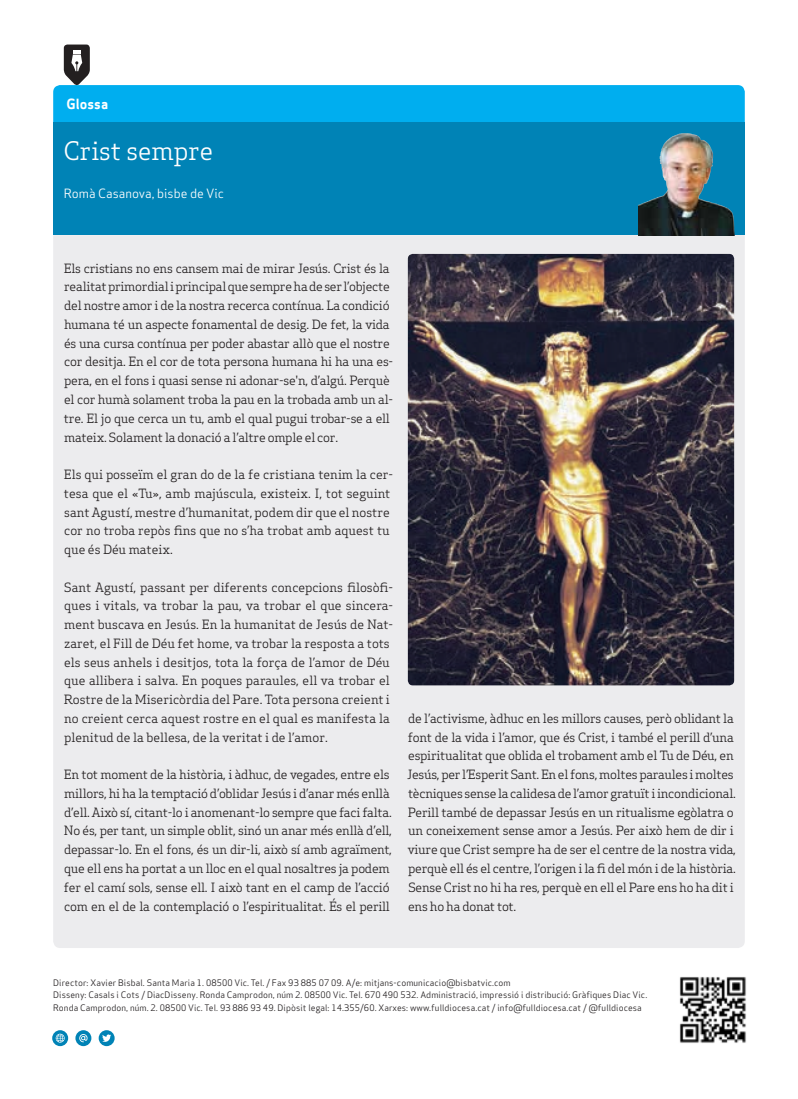
<style>
.page{position:relative;width:798px;height:1099px;background:#fff}
.page>*{position:absolute;margin:0;border:0;box-sizing:border-box;transform-origin:0 0}
.Subtitol_Secció{font:25px "Apex Serif";color:#fff}
.Titular_Secció_Petit{font:13.75px "Apex Sans Bold T";color:#fff}
.Text_General{font:12.5px/18.8px "Apex Serif";letter-spacing:-.02em;color:#231f20}
.Text_General-2{font:12.5px/18.8px "Apex Serif";color:#231f20}
.Titulars{font:12.5px "Apex Sans Book T";color:#fff}
.Titulars-2{font:8.75px/12.5px "Apex Sans Book T";letter-spacing:.01em;color:#231f20}
</style>
<div class="page">
<img style="left:679px;top:977px;width:67px;height:66px">
<svg style="left:52px;top:1030px;width:16px;height:16px"></svg>
<svg style="left:56px;top:1033px;width:9px;height:9px"></svg>
<svg style="left:75px;top:1030px;width:16px;height:16px"></svg>
<svg style="left:79px;top:1033px;width:9px;height:9px"></svg>
<svg style="left:99px;top:1030px;width:16px;height:16px"></svg>
<svg style="left:102px;top:1034px;width:9px;height:8px"></svg>
<div style="left:53px;top:123px;width:691px;height:112px;background:#0083b6"></div>
<svg style="left:53px;top:45px;width:691px;height:78px"></svg>
<div style="left:53px;top:235px;width:691px;height:713px;background:#ececee"></div>
<img style="left:638px;top:133px;width:95px;height:102px">
<img style="left:407px;top:254px;width:326px;height:431px">
<p class="Titular_Secció_Petit" style="left:67px;top:95px;width:43px">Glossa</p>
<p class="Subtitol_Secció" style="left:64px;top:135px;width:151px">Crist sempre</p>
<p class="Titulars" style="left:64px;top:185px;width:162px">Romà Casanova, bisbe de Vic</p>
<p class="Text_General" style="left:64px;top:258px;width:330px">Els cristians no ens cansem mai de mirar Jesús. Crist és la realitat primordial i principal que sempre ha de ser l’objecte del nostre amor i de la nostra recerca contínua. La condició humana té un aspecte fonamental de desig. De fet, la vida és una cursa contínua per poder abastar allò que el nostre cor desitja. En el cor de tota persona humana hi ha una es&shy;pera, en el fons i quasi sense ni adonar-se'n, d’algú. Perquè el cor humà solament troba la pau en la trobada amb un al&shy;tre. El jo que cerca un tu, amb el qual pugui trobar-se a ell mateix. Solament la donació a l’altre omple el cor.</p>
<p class="Text_General-2" style="left:64px;top:465px;width:330px">Els qui posseïm el gran do de la fe cristiana tenim la cer&shy;tesa que el «Tu», amb majúscula, existeix. I, tot seguint sant Agustí, mestre d’humanitat, podem dir que el nostre cor no troba repòs fins que no s’ha trobat amb aquest tu que és Déu mateix.</p>
<p class="Text_General-2" style="left:64px;top:577px;width:330px">Sant Agustí, passant per diferents concepcions filosòfi&shy;ques i vitals, va trobar la pau, va trobar el que sincera&shy;ment buscava en Jesús. En la humanitat de Jesús de Nat&shy;zaret, el Fill de Déu fet home, va trobar la resposta a tots els seus anhels i desitjos, tota la força de l’amor de Déu que allibera i salva. En poques paraules, ell va trobar el Rostre de la Misericòrdia del Pare. Tota persona creient i no creient cerca aquest rostre en el qual es manifesta la plenitud de la bellesa, de la veritat i de l’amor.</p>
<p class="Text_General" style="left:64px;top:765px;width:329px">En tot moment de la història, i àdhuc, de vegades, entre els millors, hi ha la temptació d’oblidar Jesús i d’anar més enllà d’ell. Això sí, citant-lo i anomenant-lo sempre que faci falta.<br>No és, per tant, un simple oblit, sinó un anar més enllà d’ell, depassar-lo. En el fons, és un dir-li, això sí amb agraïment, que ell ens ha portat a un lloc en el qual nosaltres ja podem fer el camí sols, sense ell. I això tant en el camp de l’acció com en el de la contemplació o l’espiritualitat. És el perill</p>
<p class="Text_General" style="left:407px;top:708px;width:330px">de l’activisme, àdhuc en les millors causes, però oblidant la font de la vida i l’amor, que és Crist, i també el perill d’una espiritualitat que oblida el trobament amb el Tu de Déu, en Jesús, per l’Esperit Sant. En el fons, moltes paraules i moltes tècniques sense la calidesa de l’amor gratuït i incondicional.<br>Perill també de depassar Jesús en un ritualisme egòlatra o un coneixement sense amor a Jesús. Per això hem de dir i viure que Crist sempre ha de ser el centre de la nostra vida, perquè ell és el centre, l’origen i la fi del món i de la història.<br>Sense Crist no hi ha res, perquè en ell el Pare ens ho ha dit i ens ho ha donat tot.</p>
<p class="Titulars-2" style="left:53px;top:976px;width:459px">Director: Xavier Bisbal. Santa Maria 1. 08500 Vic. Tel. / Fax 93 885 07 09. A/e: mitjans-comunicacio@bisbatvic.com</p>
<p class="Titulars-2" style="left:53px;top:988px;width:595px">Disseny: Casals i Cots / DiacDisseny. Ronda Camprodon, núm 2. 08500 Vic. Tel. 670 490 532. Administració, impressió i distribució: Gràfiques Diac Vic.<br>Ronda Camprodon, núm. 2. 08500 Vic. Tel. 93 886 93 49. Dipòsit legal: 14.355/60. Xarxes: www.fulldiocesa.cat / info@fulldiocesa.cat / @fulldiocesa</p>
</div>
